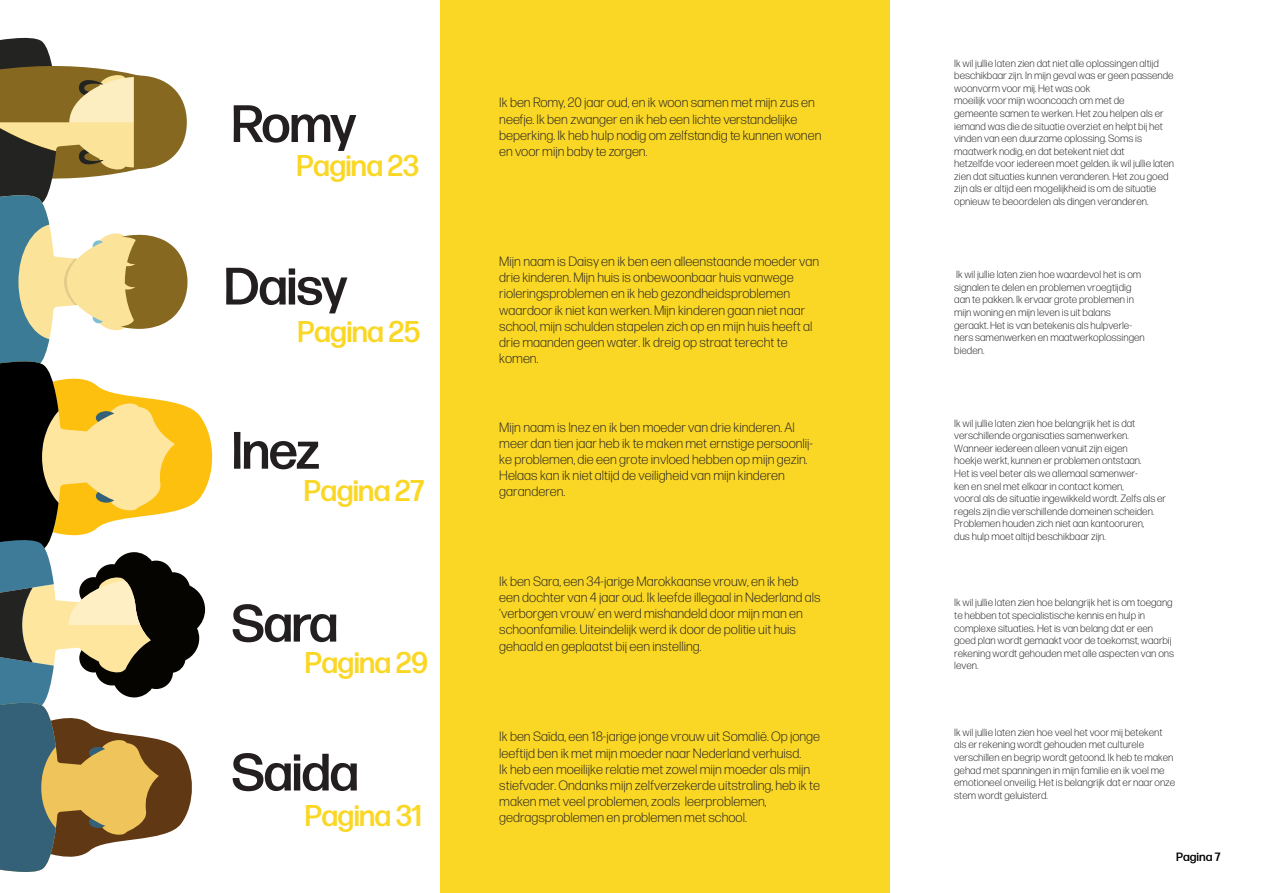
<style>
.page{position:relative;width:1263px;height:893px;background:#fff}
.page>*{position:absolute;margin:0;border:0;box-sizing:border-box;transform-origin:0 0}
.t1{font:500 52.5px "Forma DJR Display";color:#231f20}
.t2{font:500 30px "Forma DJR Display";color:#fad725}
.t3{font:300 13.5px/16.2px "Forma DJR Text";color:#231f20}
.t4{font:500 12px "Forma DJR Text";color:#000}
.t5{font:300 10.5px/12.6px "Forma DJR Text";color:#231f20}
</style>
<div class="page">
<div style="left:440px;top:0;width:450px;height:893px;background:#fad725"></div>
<svg style="left:0;top:37px;width:212px;height:835px"></svg>
<h1 class="t1" style="left:232px;top:91px;width:125px">Romy</h1>
<h2 class="t2" style="left:297px;top:147px;width:123px">Pagina 23</h2>
<h1 class="t1" style="left:224px;top:253px;width:124px">Daisy</h1>
<h2 class="t2" style="left:298px;top:312px;width:124px">Pagina 25</h2>
<h1 class="t1" style="left:232px;top:418px;width:89px">Inez</h1>
<h2 class="t2" style="left:304px;top:472px;width:121px">Pagina 27</h2>
<h1 class="t1" style="left:232px;top:591px;width:107px">Sara</h1>
<h2 class="t2" style="left:305px;top:644px;width:124px">Pagina 29</h2>
<h1 class="t1" style="left:232px;top:739px;width:128px">Saida</h1>
<h2 class="t2" style="left:305px;top:797px;width:118px">Pagina 31</h2>
<p class="t3" style="left:499px;top:94px;width:324px">Ik ben Romy, 20 jaar oud, en ik woon samen met mijn zus en neefje. Ik ben zwanger en ik heb een lichte verstandelijke beperking. Ik heb hulp nodig om zelfstandig te kunnen wonen en voor mijn baby te zorgen.</p>
<p class="t3" style="left:499px;top:253px;width:321px">Mijn naam is Daisy en ik ben een alleenstaande moeder van drie kinderen. Mijn huis is onbewoonbaar huis vanwege rioleringsproblemen en ik heb gezondheidsproblemen waardoor ik niet kan werken. Mijn kinderen gaan niet naar school, mijn schulden stapelen zich op en mijn huis heeft al drie maanden geen water. Ik dreig op straat terecht te komen.</p>
<p class="t3" style="left:499px;top:418px;width:315px">Mijn naam is Inez en ik ben moeder van drie kinderen. Al meer dan tien jaar heb ik te maken met ernstige persoonlij&shy;ke problemen, die een grote invloed hebben op mijn gezin.<br>Helaas kan ik niet altijd de veiligheid van mijn kinderen garanderen.</p>
<p class="t3" style="left:499px;top:573px;width:323px">Ik ben Sara, een 34-jarige Marokkaanse vrouw, en ik heb een dochter van 4 jaar oud. Ik leefde illegaal in Nederland als ‘verborgen vrouw’ en werd mishandeld door mijn man en schoonfamilie. Uiteindelijk werd ik door de politie uit huis gehaald en geplaatst bij een instelling.</p>
<p class="t3" style="left:499px;top:728px;width:322px">Ik ben Saïda, een 18-jarige jonge vrouw uit Somalië. Op jonge leeftijd ben ik met mijn moeder naar Nederland verhuisd.<br>Ik heb een moeilijke relatie met zowel mijn moeder als mijn stiefvader. Ondanks mijn zelfverzekerde uitstraling, heb ik te maken met veel problemen, zoals leerproblemen, gedragsproblemen en problemen met school.</p>
<p class="t5" style="left:954px;top:57px;width:221px">Ik wil jullie laten zien dat niet alle oplossingen altijd beschikbaar zijn. In mijn geval was er geen passende woonvorm voor mij. Het was ook<br>moeilijk voor mijn wooncoach om met de<br>gemeente samen te werken. Het zou helpen als er iemand was die de situatie overziet en helpt bij het vinden van een duurzame oplossing. Soms is maatwerk nodig, en dat betekent niet dat<br>hetzelfde voor iedereen moet gelden. ik wil jullie laten zien dat situaties kunnen veranderen. Het zou goed zijn als er altijd een mogelijkheid is om de situatie opnieuw te beoordelen als dingen veranderen.</p>
<p class="t5" style="left:954px;top:268px;width:192px">Ik wil jullie laten zien hoe waardevol het is om signalen te delen en problemen vroegtijdig aan te pakken. Ik ervaar grote problemen in mijn woning en mijn leven is uit balans geraakt. Het is van betekenis als hulpverle&shy;ners samenwerken en maatwerkoplossingen bieden.</p>
<p class="t5" style="left:954px;top:416px;width:213px">Ik wil jullie laten zien hoe belangrijk het is dat verschillende organisaties samenwerken.<br>Wanneer iedereen alleen vanuit zijn eigen<br>hoekje werkt, kunnen er problemen ontstaan.<br>Het is veel beter als we allemaal samenwer-<br>ken en snel met elkaar in contact komen,<br>vooral als de situatie ingewikkeld wordt. Zelfs als er regels zijn die verschillende domeinen scheiden.<br>Problemen houden zich niet aan kantooruren,<br>dus hulp moet altijd beschikbaar zijn.</p>
<p class="t5" style="left:954px;top:596px;width:221px">Ik wil jullie laten zien hoe belangrijk het is om toegang te hebben tot specialistische kennis en hulp in complexe situaties. Het is van belang dat er een goed plan wordt gemaakt voor de toekomst, waarbij rekening wordt gehouden met alle aspecten van ons leven.</p>
<p class="t5" style="left:954px;top:726px;width:223px">Ik wil jullie laten zien hoe veel het voor mij betekent als er rekening wordt gehouden met culturele verschillen en begrip wordt getoond. Ik heb te maken gehad met spanningen in mijn familie en ik voel me emotioneel onveilig. Het is belangrijk dat er naar onze stem wordt geluisterd.</p>
<p class="t4" style="left:1176px;top:849px;width:46px">Pagina 7</p>
</div>
